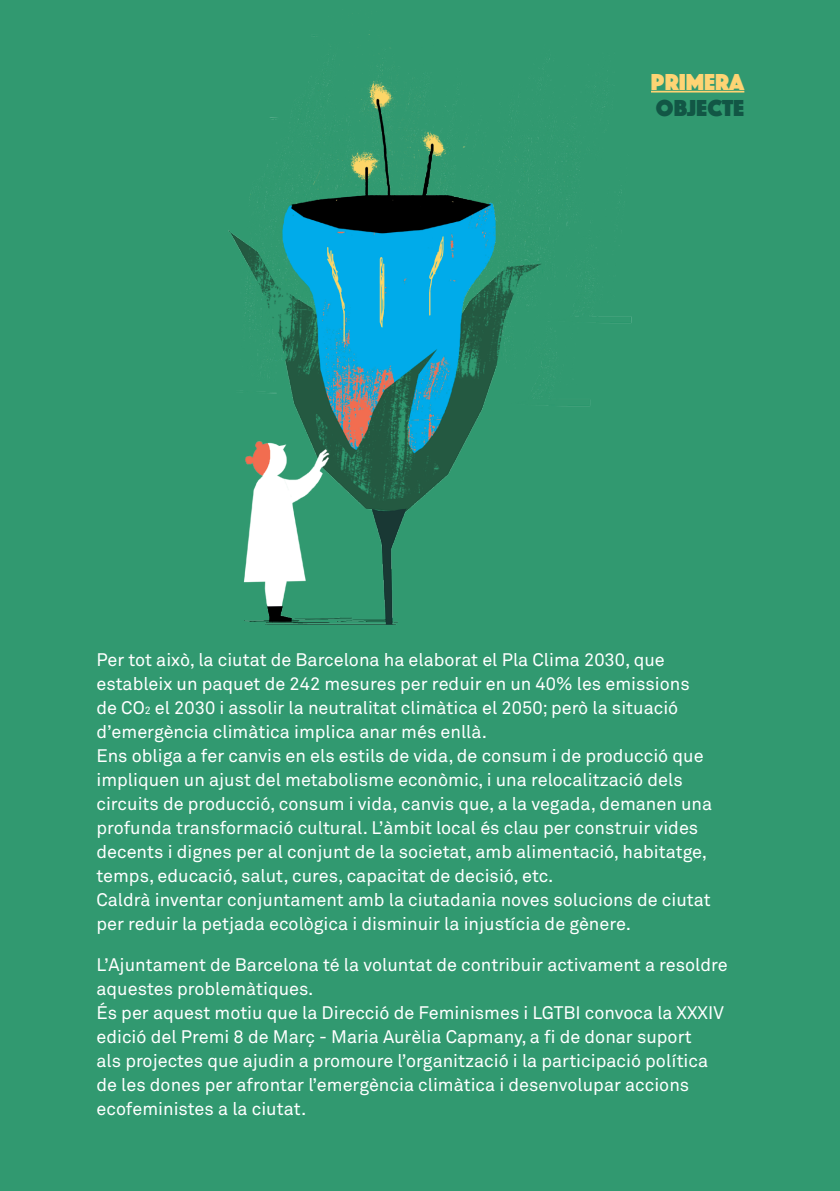
<style>
.page{position:relative;width:840px;height:1191px;background:#fff}
.page>*{position:absolute;margin:0;border:0;box-sizing:border-box;transform-origin:0 0}
.t1{font:24px "Phosphate Solid";color:#fed474}
.t2{font:24px "Phosphate Solid";color:#125645}
.t3{font:18px/24px "Akkurat Std";color:#fff}
.s1{font-size:10.4px}
</style>
<div class="page">
<div style="left:0;top:0;width:839px;height:1191px;background:#319970"></div>
<hr style="left:650px;top:91px;width:94px;height:2px;background:#fed474">
<img style="left:181px;top:9px;width:477px;height:661px">
<h1 class="t1" style="left:650px;top:65px;width:95px">PRIMERA</h1>
<h1 class="t2" style="left:655px;top:91px;width:90px">OBJECTE</h1>
<p class="t3" style="left:96px;top:648px;width:617px">Per tot això, la ciutat de Barcelona ha elaborat el Pla Clima 2030, que estableix un paquet de 242 mesures per reduir en un 40% les emissions de CO<span class="s1">2</span> el 2030 i assolir la neutralitat climàtica el 2050; però la situació d’emergència climàtica implica anar més enllà.<br>Ens obliga a fer canvis en els estils de vida, de consum i de producció que impliquen un ajust del metabolisme econòmic, i una relocalització dels circuits de producció, consum i vida, canvis que, a la vegada, demanen una profunda transformació cultural. L’àmbit local és clau per construir vides decents i dignes per al conjunt de la societat, amb alimentació, habitatge, temps, educació, salut, cures, capacitat de decisió, etc.<br>Caldrà inventar conjuntament amb la ciutadania noves solucions de ciutat per reduir la petjada ecològica i disminuir la injustícia de gènere.</p>
<p class="t3" style="left:96px;top:953px;width:632px">L’Ajuntament de Barcelona té la voluntat de contribuir activament a resoldre aquestes problemàtiques.<br>És per aquest motiu que la Direcció de Feminismes i LGTBI convoca la XXXIV edició del Premi 8 de Març - Maria Aurèlia Capmany, a fi de donar suport<br>als projectes que ajudin a promoure l’organització i la participació política de les dones per afrontar l’emergència climàtica i desenvolupar accions ecofeministes a la ciutat.</p>
</div>
